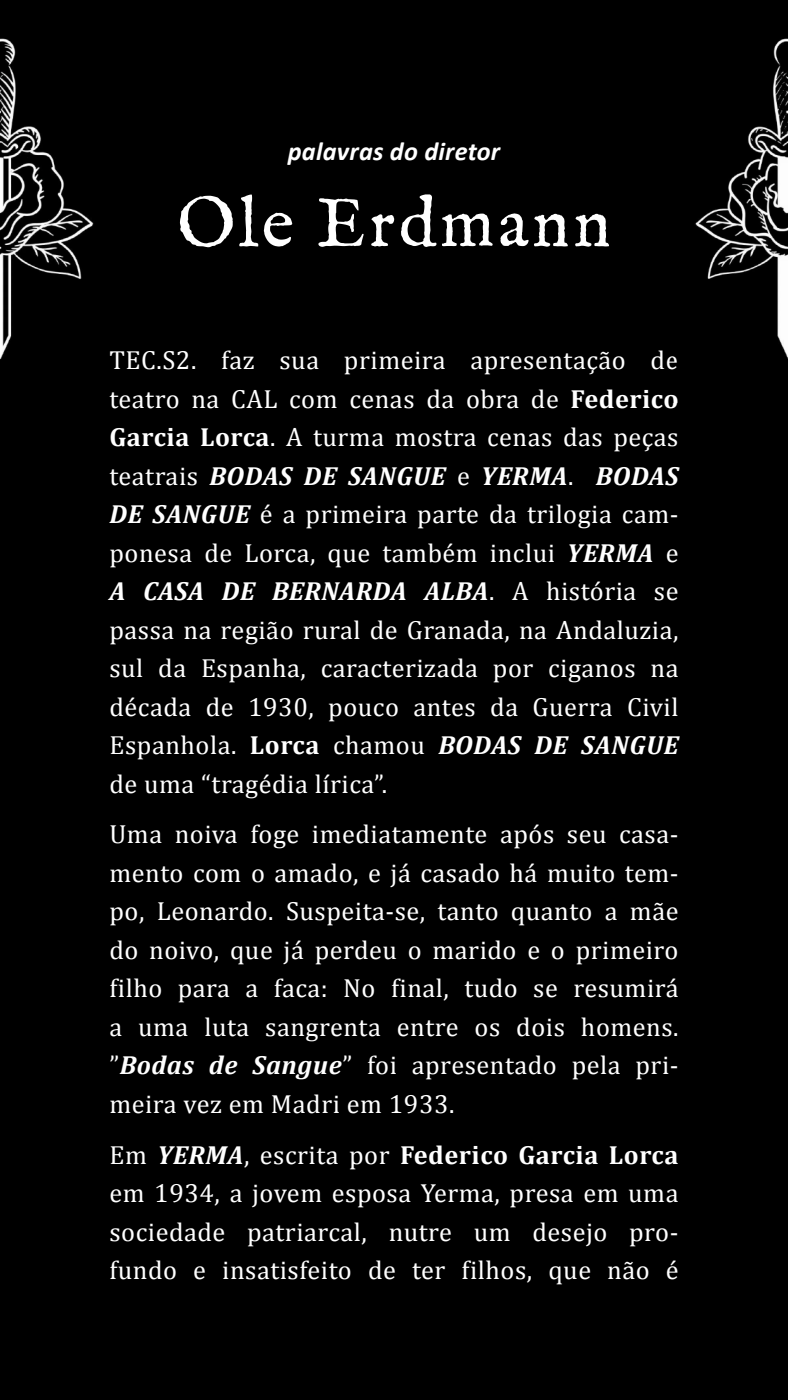
<style>
.page{position:relative;width:788px;height:1400px;background:#000}
.page>*{position:absolute;margin:0;border:0;box-sizing:border-box;transform-origin:0 0}
.t1{font:70.7px "IM FELL English Roman";letter-spacing:.05em;color:#fff}
.t2{font:26.25px/38.5px "Cambria";letter-spacing:.02em;color:#fff;text-align:justify}
.t3{font:italic 700 26.25px "Calibri";letter-spacing:.01em;color:#fff}
.s1{font-weight:700}
.s2{font-weight:700;font-style:italic}
</style>
<div class="page">
<img style="left:695px;top:38px;width:93px;height:321px">
<img style="left:0;top:38px;width:94px;height:322px">
<p class="t3" style="left:288px;top:135px;width:214px">palavras do diretor</p>
<p class="t1" style="left:177px;top:182px;width:435px">Ole Erdmann</p>
<p class="t2" style="left:109px;top:341px;width:570px">TEC.S2. faz sua primeira apresentação de teatro na CAL com cenas da obra de <span class="s1">Federico Garcia Lorca</span>. A turma mostra cenas das peças teatrais <span class="s2">BODAS DE SANGUE</span> e <span class="s2">YERMA</span>. <span class="s2">BODAS DE SANGUE</span> é a primeira parte da trilogia cam&shy;ponesa de Lorca, que também inclui <span class="s2">YERMA</span> e <span class="s2">A CASA DE BERNARDA ALBA</span>. A história se passa na região rural de Granada, na Andaluzia, sul da Espanha, caracterizada por ciganos na década de 1930, pouco antes da Guerra Civil Espanhola. <span class="s1">Lorca</span> chamou <span class="s2">BODAS DE SANGUE </span>de uma “tragédia lírica”.</p>
<p class="t2" style="left:109px;top:815px;width:570px">Uma noiva foge imediatamente após seu casa&shy;mento com o amado, e já casado há muito tem&shy;po, Leonardo. Suspeita-se, tanto quanto a mãe do noivo, que já perdeu o marido e o primeiro filho para a faca: No final, tudo se resumirá a uma luta sangrenta entre os dois homens. ”<span class="s2">Bodas de Sangue</span>” foi apresentado pela pri&shy;meira vez em Madri em 1933.</p>
<p class="t2" style="left:109px;top:1135px;width:570px">Em <span class="s2">YERMA</span>, escrita por <span class="s1">Federico Garcia Lorca </span>em 1934, a jovem esposa Yerma, presa em uma sociedade patriarcal, nutre um desejo pro&shy;fundo e insatisfeito de ter filhos, que não é</p>
</div>
